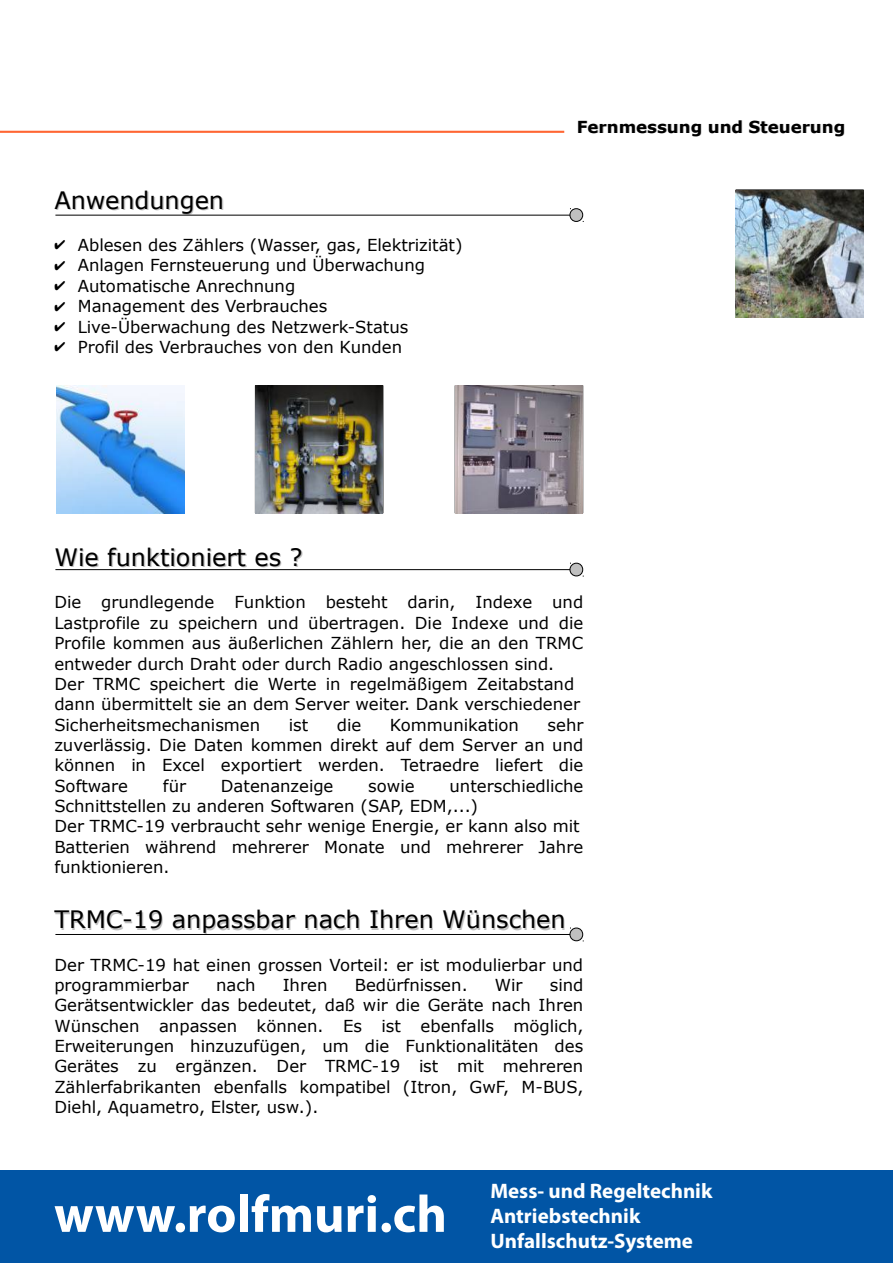
<style>
.page{position:relative;width:893px;height:1263px;background:#fff}
.page>*{position:absolute;margin:0;border:0;box-sizing:border-box;transform-origin:0 0}
.t1{font:700 52.5px "Myriad Pro";color:#fff}
.t2{font:24px "Verdana";color:#000}
.t3{font:700 21px/25.2px "Myriad Pro";color:#fff}
.t4{font:16.5px/20.4px "Verdana";color:#000}
.t5{font:700 16.5px "Verdana";letter-spacing:.005em;color:#000}
</style>
<div class="page">
<div style="left:0;top:1171px;width:893px;height:92px;background:#0155a5"></div>
<hr style="left:55px;top:215px;width:520px;height:1px;background:#000">
<div style="left:570px;top:209px;width:13px;height:12px;background:#c0c0c0;border-radius:50%"></div>
<div style="left:570px;top:209px;width:13px;height:12px;border:1px solid #000;border-radius:50%"></div>
<hr style="left:55px;top:569px;width:520px;height:1px;background:#000">
<div style="left:570px;top:563px;width:13px;height:13px;background:#c0c0c0;border-radius:50%"></div>
<div style="left:570px;top:563px;width:13px;height:13px;border:1px solid #000;border-radius:50%"></div>
<img style="left:57px;top:386px;width:127px;height:127px">
<img style="left:255px;top:386px;width:128px;height:127px">
<img style="left:455px;top:386px;width:128px;height:127px">
<img style="left:736px;top:190px;width:127px;height:128px">
<hr style="left:55px;top:934px;width:520px;height:1px;background:#000">
<div style="left:570px;top:928px;width:13px;height:13px;background:#c0c0c0;border-radius:50%"></div>
<div style="left:570px;top:928px;width:13px;height:13px;border:1px solid #000;border-radius:50%"></div>
<hr style="left:0;top:131px;width:564px;height:2px;background:#f63">
<h2 class="t2" style="left:54px;top:185px;width:171px">Anwendungen</h2>
<p class="t4" style="left:54px;top:234px;width:410px">✔ Ablesen des Zählers (Wasser, gas, Elektrizität)</p>
<p class="t4" style="left:54px;top:255px;width:372px">✔ Anlagen Fernsteuerung und Überwachung</p>
<p class="t4" style="left:54px;top:275px;width:242px">✔ Automatische Anrechnung</p>
<p class="t4" style="left:54px;top:295px;width:275px">✔ Management des Verbrauches</p>
<p class="t4" style="left:54px;top:316px;width:356px">✔ Live-Überwachung des Netzwerk-Status</p>
<p class="t4" style="left:54px;top:336px;width:349px">✔ Profil des Verbrauches von den Kunden</p>
<p class="t5" style="left:577px;top:116px;width:270px">Fernmessung und Steuerung</p>
<h2 class="t2" style="left:54px;top:542px;width:250px">Wie funktioniert es ?</h2>
<p class="t4" style="left:54px;top:592px;width:530px">Die grundlegende Funktion besteht darin, Indexe und Lastprofile zu speichern und übertragen. Die Indexe und die Profile kommen aus äußerlichen Zählern her, die an den TRMC entweder durch Draht oder durch Radio angeschlossen sind.<br>Der TRMC speichert die Werte in regelmäßigem Zeitabstand dann übermittelt sie an dem Server weiter. Dank verschiedener Sicherheitsmechanismen</p>
<p class="t4" style="left:54px;top:714px;width:531px;text-align:justify;text-indent:493px">sehr zuverlässig. Die Daten kommen direkt auf dem Server an und können in Excel exportiert werden. Tetraedre liefert die Software</p>
<p class="t4" style="left:289px;top:714px;width:21px">ist</p>
<p class="t4" style="left:337px;top:714px;width:26px">die</p>
<p class="t4" style="left:390px;top:714px;width:131px">Kommunikation</p>
<p class="t4" style="left:163px;top:775px;width:25px">für</p>
<p class="t4" style="left:221px;top:775px;width:114px">Datenanzeige</p>
<p class="t4" style="left:368px;top:775px;width:48px">sowie</p>
<p class="t4" style="left:54px;top:775px;width:530px;text-indent:395px">unterschiedliche Schnittstellen zu anderen Softwaren (SAP, EDM,...)<br>Der TRMC-19 verbraucht sehr wenige Energie, er kann also mit Batterien während mehrerer Monate und mehrerer Jahre funktionieren.</p>
<h2 class="t2" style="left:54px;top:904px;width:513px">TRMC-19 anpassbar nach Ihren Wünschen</h2>
<p class="t4" style="left:54px;top:954px;width:530px">Der TRMC-19 hat einen grossen Vorteil: er ist modulierbar und programmierbar</p>
<p class="t4" style="left:216px;top:974px;width:41px">nach</p>
<p class="t4" style="left:283px;top:974px;width:46px">Ihren</p>
<p class="t4" style="left:355px;top:974px;width:114px">Bedürfnissen.</p>
<p class="t4" style="left:495px;top:974px;width:29px">Wir</p>
<p class="t4" style="left:54px;top:974px;width:531px;text-align:justify;text-indent:495px">sind Gerätsentwickler das bedeutet, daß wir die Geräte nach Ihren Wünschen anpassen können. Es ist ebenfalls möglich, Erweiterungen hinzuzufügen, um die Funktionalitäten des Gerätes zu ergänzen. Der TRMC-19 ist mit mehreren Zählerfabrikanten ebenfalls kompatibel (Itron, GwF, M-BUS, Diehl, Aquametro, Elster, usw.).</p>
<h1 class="t1" style="left:54px;top:1185px;width:395px">www.rolfmuri.ch</h1>
<p class="t3" style="left:490px;top:1178px;width:223px">Mess- und Regeltechnik<br>Antriebstechnik<br>Unfallschutz-Systeme</p>
</div>
